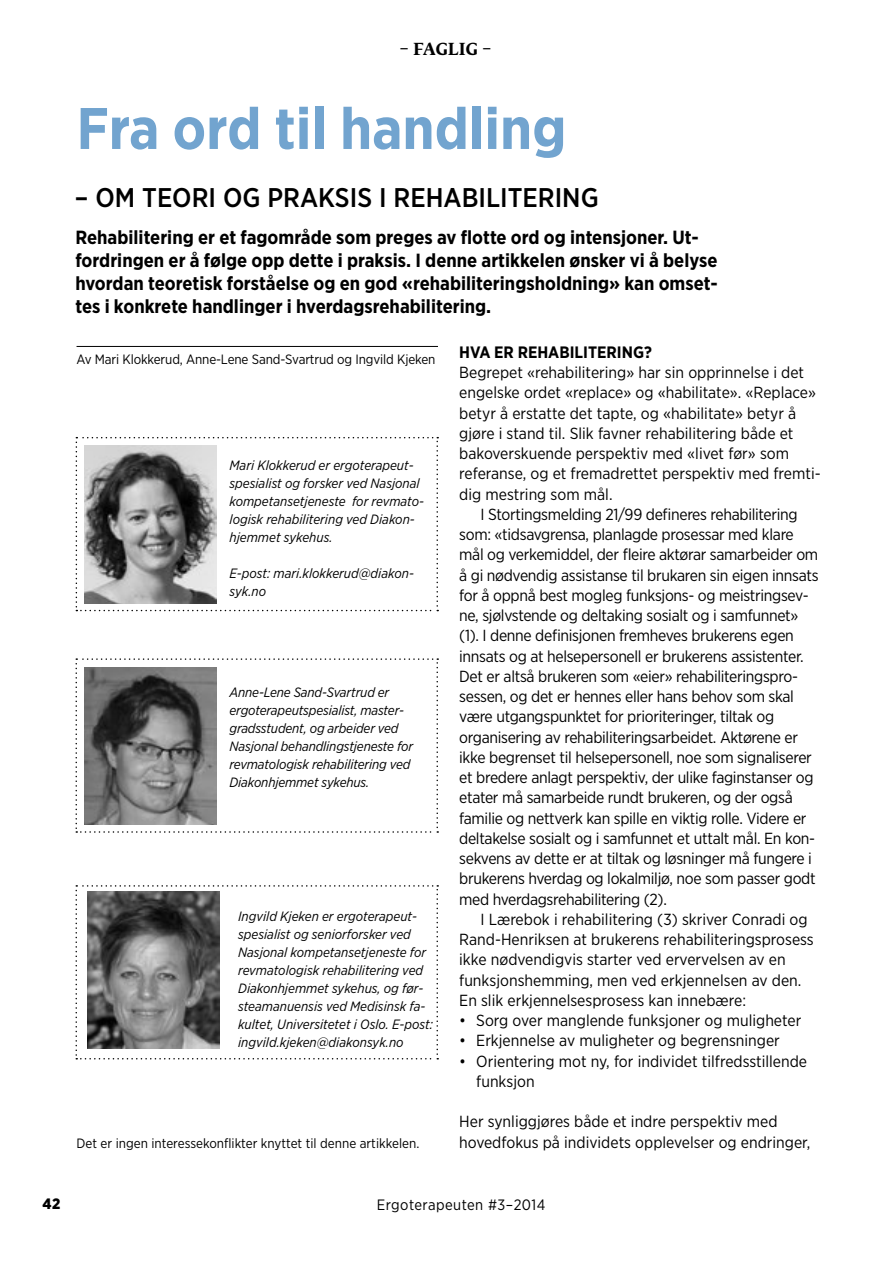
<style>
.page{position:relative;width:893px;height:1263px;background:#fff}
.page>*{position:absolute;margin:0;border:0;box-sizing:border-box;transform-origin:0 0}
.t1{font:700 58.5px "Gotham Narrow";color:#72a4cf}
.t2{font:500 27px "Gotham Narrow";color:#000}
.t3{font:700 19.05px/23.2px "Gotham Narrow";color:#000}
.t4{font:700 16.5px "Gotham Narrow";color:#000}
.t5{font:700 16.5px "Fedra Serif B Std";letter-spacing:.015em;color:#000}
.t6{font:16.05px/20.2px "Gotham Narrow";letter-spacing:-.02em;color:#000}
.t7{font:16.05px/20.2px "Gotham Narrow";color:#000}
.t8{font:15px "Gotham Narrow";letter-spacing:.03em;color:#000}
.t9{font:900 15px "Gotham Narrow";color:#000}
.t10{font:italic 13.5px/18px "Gotham Narrow";color:#000}
.t11{font:13.5px "Gotham Narrow";letter-spacing:-.01em;color:#000}
</style>
<div class="page">
<hr style="left:77px;top:346px;width:361px;height:1px;background:#000">
<svg style="left:76px;top:437px;width:362px;height:174px"></svg>
<svg style="left:75px;top:885px;width:363px;height:174px"></svg>
<img style="left:84px;top:446px;width:132px;height:157px">
<img style="left:87px;top:892px;width:132px;height:157px">
<svg style="left:75px;top:658px;width:363px;height:175px"></svg>
<img style="left:84px;top:667px;width:132px;height:157px">
<p class="t5" style="left:400px;top:37px;width:93px">– FAGLIG –</p>
<h1 class="t1" style="left:77px;top:91px;width:491px">Fra ord til handling</h1>
<h2 class="t2" style="left:75px;top:180px;width:525px">– OM TEORI OG PRAKSIS I REHABILITERING</h2>
<p class="t3" style="left:75px;top:225px;width:644px">Rehabilitering er et fagområde som preges av flotte ord og intensjoner. Ut&shy;fordringen er å følge opp dette i praksis. I denne artikkelen ønsker vi å belyse hvordan teoretisk forståelse og en god «rehabiliteringsholdning» kan omset&shy;tes i konkrete handlinger i hverdagsrehabilitering.</p>
<p class="t11" style="left:77px;top:351px;width:360px">Av Mari Klokkerud, Anne-Lene Sand-Svartrud og Ingvild Kjeken</p>
<p class="t4" style="left:459px;top:341px;width:194px">HVA ER REHABILITERING?</p>
<p class="t7" style="left:459px;top:362px;width:363px">Begrepet «rehabilitering» har sin opprinnelse i det engelske ordet «replace» og «habilitate». «Replace» betyr å erstatte det tapte, og «habilitate» betyr å gjøre i stand til. Slik favner rehabilitering både et bakoverskuende perspektiv med «livet før» som referanse, og et fremadrettet perspektiv med fremti&shy;dig mestring som mål.</p>
<p class="t6" style="left:459px;top:504px;width:361px;text-indent:21px">I Stortingsmelding 21/99 defineres rehabilitering som: «tidsavgrensa, planlagde prosessar med klare mål og verkemiddel, der fleire aktørar samarbeider om å gi nødvendig assistanse til brukaren sin eigen innsats for å oppnå best mogleg funksjons- og meistringsev&shy;ne, sjølvstende og deltaking sosialt og i samfunnet» (1). I denne definisjonen fremheves brukerens egen innsats og at helsepersonell er brukerens assistenter.<br>Det er altså brukeren som «eier» rehabiliteringspro&shy;sessen, og det er hennes eller hans behov som skal være utgangspunktet for prioriteringer, tiltak og organisering av rehabiliteringsarbeidet. Aktørene er ikke begrenset til helsepersonell, noe som signaliserer et bredere anlagt perspektiv, der ulike faginstanser og etater må samarbeide rundt brukeren, og der også familie og nettverk kan spille en viktig rolle. Videre er deltakelse sosialt og i samfunnet et uttalt mål. En kon&shy;sekvens av dette er at tiltak og løsninger må fungere i brukerens hverdag og lokalmiljø, noe som passer godt med hverdagsrehabilitering (2).</p>
<p class="t7" style="left:459px;top:909px;width:356px;text-indent:21px">I Lærebok i rehabilitering (3) skriver Conradi og Rand-Henriksen at brukerens rehabiliteringsprosess ikke nødvendigvis starter ved ervervelsen av en funksjonshemming, men ved erkjennelsen av den.<br>En slik erkjennelsesprosess kan innebære:</p>
<p class="t7" style="left:459px;top:1010px;width:344px">• Sorg over manglende funksjoner og muligheter</p>
<p class="t7" style="left:459px;top:1030px;width:322px">• Erkjennelse av muligheter og begrensninger</p>
<p class="t7" style="left:476px;top:1050px;width:332px;text-indent:-17px">• Orientering mot ny, for individet tilfredsstillende funksjon</p>
<p class="t7" style="left:459px;top:1111px;width:320px">Her synliggjøres både et indre perspektiv med</p>
<p class="t10" style="left:230px;top:456px;width:196px">Mari Klokkerud er ergoterapeut&shy;spesialist og forsker ved Nasjonal kompetansetjeneste for revmato&shy;logisk rehabilitering ved Diakon&shy;hjemmet sykehus.</p>
<p class="t10" style="left:230px;top:564px;width:186px">E-post: mari.klokkerud@diakon&shy;syk.no</p>
<p class="t10" style="left:230px;top:684px;width:185px">Anne-Lene Sand-Svartrud er ergoterapeutspesialist, master&shy;gradsstudent, og arbeider ved<br>Nasjonal behandlingstjeneste for revmatologisk rehabilitering ved<br>Diakonhjemmet sykehus.</p>
<p class="t10" style="left:238px;top:907px;width:196px">Ingvild Kjeken er ergoterapeut&shy;spesialist og seniorforsker ved Nasjonal kompetansetjeneste for revmatologisk rehabilitering ved Diakonhjemmet sykehus, og før&shy;steamanuensis ved Medisinsk fa&shy;kultet, Universitetet i Oslo. E-post: ingvild.kjeken@diakonsyk.no</p>
<p class="t11" style="left:77px;top:1134px;width:344px">Det er ingen interessekonflikter knyttet til denne artikkelen.</p>
<p class="t7" style="left:459px;top:1131px;width:353px">hovedfokus på individets opplevelser og endringer,</p>
<p class="t9" style="left:43px;top:1194px;width:19px">42</p>
<p class="t8" style="left:377px;top:1196px;width:170px">Ergoterapeuten #3–2014</p>
</div>
